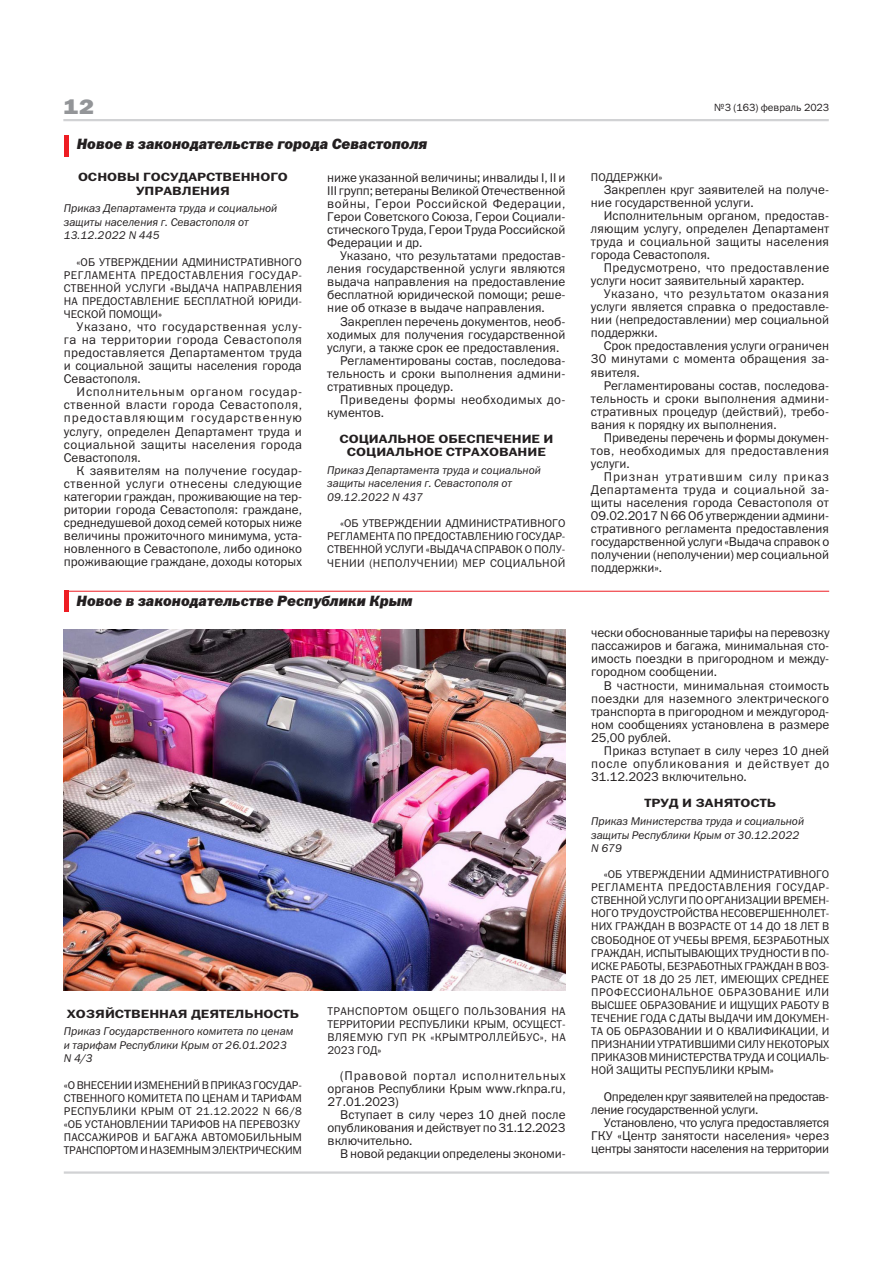
<style>
.page{position:relative;width:893px;height:1263px;background:#fff}
.page>*{position:absolute;margin:0;border:0;box-sizing:border-box;transform-origin:0 0}
.t1{font:21px "Franklin Gothic Heavy C";color:#939598;scale:1.2 1}
.Заголовок_HeliosComp{font:italic 15px "Franklin Gothic Heavy C";color:#231f20}
.Тело_статьи{font:12.75px/13px "Franklin Gothic Book C";color:#231f20;text-align:justify}
.Тело_статьи-2{font:12.75px/13px "Franklin Gothic Book C";letter-spacing:-.03em;color:#231f20}
.Тело_статьи-3{font:12.75px/13px "Franklin Gothic Book C";letter-spacing:.03em;color:#231f20}
.Тело_статьи-4{font:12px/13px "Franklin Gothic Demi C";color:#231f20;text-align:center;scale:1.2 1}
.Тело_статьи-5{font:11.25px/13px "Franklin Gothic Book C";color:#231f20;text-align:justify}
.Подпись_документа{font:italic 11.25px/13.5px "Franklin Gothic Book C";color:#231f20}
.t2{font:10.5px "Franklin Gothic Book C";color:#231f20}
</style>
<div class="page">
<hr style="left:63px;top:119px;width:766px;height:2px;background:#d1d2d4">
<hr style="left:64px;top:1171px;width:765px;height:3px;background:#d1d2d4">
<div style="left:64px;top:136px;width:5px;height:21px;background:#ee1d23"></div>
<svg style="left:73px;top:121px;width:358px;height:1px"></svg>
<div style="left:64px;top:591px;width:5px;height:21px;background:#ee1d23"></div>
<svg style="left:73px;top:590px;width:343px;height:1px"></svg>
<hr style="left:64px;top:591px;width:765px;height:1px;background:#ee1d23">
<img style="left:64px;top:629px;width:501px;height:361px">
<h1 class="t1" style="left:63px;top:95px;width:27px">12</h1>
<p class="t2" style="left:714px;top:101px;width:117px">№3 (163) февраль 2023</p>
<p class="Заголовок_HeliosComp" style="left:77px;top:136px;width:352px">Новое в законодательстве города Севастополя</p>
<p class="Тело_статьи-4" style="left:78px;top:171px;width:176px">ОСНОВЫ ГОСУДАРСТВЕННОГО<br>УПРАВЛЕНИЯ</p>
<p class="Подпись_документа" style="left:64px;top:202px;width:215px">Приказ Департамента труда и социальной защиты населения г. Севастополя от<br>13.12.2022 N 445</p>
<p class="Тело_статьи-5" style="left:64px;top:255px;width:240px;text-indent:13px">«ОБ УТВЕРЖДЕНИИ АДМИНИСТРАТИВНОГО РЕГЛАМЕНТА ПРЕДОСТАВЛЕНИЯ ГОСУДАР-СТВЕННОЙ УСЛУГИ «ВЫДАЧА НАПРАВЛЕНИЯ НА ПРЕДОСТАВЛЕНИЕ БЕСПЛАТНОЙ ЮРИДИ-ЧЕСКОЙ ПОМОЩИ»</p>
<p class="Тело_статьи" style="left:64px;top:320px;width:240px;text-indent:13px">Указано, что государственная услу&shy;га на территории города Севастополя предоставляется Департаментом труда и социальной защиты населения города Севастополя.</p>
<p class="Тело_статьи" style="left:64px;top:385px;width:240px;text-indent:13px">Исполнительным органом государ&shy;ственной власти города Севастополя, предоставляющим государственную услугу, определен Департамент труда и социальной защиты населения города Севастополя.</p>
<p class="Тело_статьи" style="left:64px;top:464px;width:240px;text-indent:13px">К заявителям на получение государ&shy;ственной услуги отнесены следующие категории граждан, проживающие на тер&shy;ритории города Севастополя: граждане, среднедушевой доход семей которых ниже величины прожиточного минимума, уста&shy;новленного в Севастополе, либо одиноко проживающие граждане, доходы которых</p>
<p class="Тело_статьи-5" style="left:591px;top:170px;width:73px">ПОДДЕРЖКИ»</p>
<p class="Тело_статьи" style="left:591px;top:183px;width:240px;text-indent:13px">Закреплен круг заявителей на получе&shy;ние государственной услуги.</p>
<p class="Тело_статьи" style="left:591px;top:209px;width:240px;text-indent:13px">Исполнительным органом, предостав&shy;ляющим услугу, определен Департамент труда и социальной защиты населения города Севастополя.</p>
<p class="Тело_статьи" style="left:591px;top:261px;width:240px;text-indent:13px">Предусмотрено, что предоставление услуги носит заявительный характер.</p>
<p class="Тело_статьи" style="left:591px;top:287px;width:240px;text-indent:13px">Указано, что результатом оказания услуги является справка о предоставле&shy;нии (непредоставлении) мер социальной поддержки.</p>
<p class="Тело_статьи" style="left:591px;top:339px;width:240px;text-indent:13px">Срок предоставления услуги ограничен 30 минутами с момента обращения за&shy;явителя.</p>
<p class="Тело_статьи" style="left:591px;top:378px;width:240px;text-indent:13px">Регламентированы состав, последова&shy;тельность и сроки выполнения админи&shy;стративных процедур (действий), требо&shy;вания к порядку их выполнения.</p>
<p class="Тело_статьи" style="left:591px;top:431px;width:240px;text-indent:13px">Приведены перечень и формы докумен&shy;тов, необходимых для предоставления услуги.</p>
<p class="Тело_статьи" style="left:591px;top:470px;width:240px;text-indent:13px">Признан утратившим силу приказ Департамента труда и социальной за&shy;щиты населения города Севастополя от 09.02.2017 N 66 Об утверждении админи&shy;стративного регламента предоставления государственной услуги «Выдача справок о получении (неполучении) мер социальной поддержки».</p>
<p class="Тело_статьи" style="left:327px;top:171px;width:240px">ниже указанной величины; инвалиды I, II и III групп; ветераны Великой Отечественной войны, Герои Российской Федерации, Герои Советского Союза, Герои Социали&shy;стического Труда, Герои Труда Российской Федерации и др.</p>
<p class="Тело_статьи" style="left:327px;top:249px;width:240px;text-indent:13px">Указано, что результатами предостав&shy;ления государственной услуги являются выдача направления на предоставление бесплатной юридической помощи; реше&shy;ние об отказе в выдаче направления.</p>
<p class="Тело_статьи" style="left:327px;top:314px;width:240px;text-indent:13px">Закреплен перечень документов, необ&shy;ходимых для получения государственной услуги, а также срок ее предоставления.</p>
<p class="Тело_статьи" style="left:327px;top:354px;width:240px;text-indent:13px">Регламентированы состав, последова&shy;тельность и сроки выполнения админи&shy;стративных процедур.</p>
<p class="Тело_статьи-3" style="left:327px;top:393px;width:240px;text-indent:13px">Приведены формы необходимых до&shy;кументов.</p>
<p class="Тело_статьи-4" style="left:339px;top:432px;width:180px">СОЦИАЛЬНОЕ ОБЕСПЕЧЕНИЕ И<br>СОЦИАЛЬНОЕ СТРАХОВАНИЕ</p>
<p class="Подпись_документа" style="left:327px;top:463px;width:215px">Приказ Департамента труда и социальной защиты населения г. Севастополя от<br>09.12.2022 N 437</p>
<p class="Тело_статьи-5" style="left:327px;top:517px;width:240px;text-indent:13px">«ОБ УТВЕРЖДЕНИИ АДМИНИСТРАТИВНОГО РЕГЛАМЕНТА ПО ПРЕДОСТАВЛЕНИЮ ГОСУДАР-СТВЕННОЙ УСЛУГИ «ВЫДАЧА СПРАВОК О ПОЛУ-ЧЕНИИ (НЕПОЛУЧЕНИИ) МЕР СОЦИАЛЬНОЙ</p>
<p class="Заголовок_HeliosComp" style="left:77px;top:593px;width:338px">Новое в законодательстве Республики Крым</p>
<p class="Тело_статьи-4" style="left:67px;top:1006px;width:195px">ХОЗЯЙСТВЕННАЯ ДЕЯТЕЛЬНОСТЬ</p>
<p class="Подпись_документа" style="left:64px;top:1024px;width:231px">Приказ Государственного комитета по ценам и тарифам Республики Крым от 26.01.2023<br>N 4/3</p>
<p class="Тело_статьи-5" style="left:64px;top:1078px;width:240px">«О ВНЕСЕНИИ ИЗМЕНЕНИЙ В ПРИКАЗ ГОСУДАР-СТВЕННОГО КОМИТЕТА ПО ЦЕНАМ И ТАРИФАМ РЕСПУБЛИКИ КРЫМ ОТ 21.12.2022 N 66/8 «ОБ УСТАНОВЛЕНИИ ТАРИФОВ НА ПЕРЕВОЗКУ</p>
<p class="Тело_статьи-5" style="left:64px;top:1130px;width:240px">ПАССАЖИРОВ И БАГАЖА АВТОМОБИЛЬНЫМ<br>ТРАНСПОРТОМ И НАЗЕМНЫМ ЭЛЕКТРИЧЕСКИМ</p>
<p class="Тело_статьи-5" style="left:328px;top:1004px;width:240px">ТРАНСПОРТОМ ОБЩЕГО ПОЛЬЗОВАНИЯ НА ТЕРРИТОРИИ РЕСПУБЛИКИ КРЫМ, ОСУЩЕСТ-ВЛЯЕМУЮ ГУП РК «КРЫМТРОЛЛЕЙБУС», НА 2023 ГОД»</p>
<p class="Тело_статьи" style="left:328px;top:1069px;width:240px;text-indent:13px">(Правовой портал исполнительных органов Республики Крым www.rknpa.ru, 27.01.2023)</p>
<p class="Тело_статьи" style="left:328px;top:1108px;width:240px;text-indent:13px">Вступает в силу через 10 дней после опубликования и действует по 31.12.2023 включительно.</p>
<p class="Тело_статьи" style="left:340px;top:1147px;width:227px">В новой редакции определены экономи-</p>
<p class="Тело_статьи" style="left:591px;top:626px;width:240px">чески обоснованные тарифы на перевозку пассажиров и багажа, минимальная сто&shy;имость поездки в пригородном и между&shy;городном сообщении.</p>
<p class="Тело_статьи" style="left:591px;top:678px;width:240px;text-indent:13px">В частности, минимальная стоимость поездки для наземного электрического транспорта в пригородном и междугород&shy;ном сообщениях установлена в размере 25,00 рублей.</p>
<p class="Тело_статьи" style="left:591px;top:744px;width:240px;text-indent:13px">Приказ вступает в силу через 10 дней после опубликования и действует до 31.12.2023 включительно.</p>
<p class="Тело_статьи-4" style="left:644px;top:796px;width:111px">ТРУД И ЗАНЯТОСТЬ</p>
<p class="Подпись_документа" style="left:591px;top:814px;width:214px">Приказ Министерства труда и социальной защиты Республики Крым от 30.12.2022</p>
<p class="Подпись_документа" style="left:591px;top:841px;width:32px">N 679</p>
<p class="Тело_статьи-5" style="left:591px;top:868px;width:240px;text-indent:13px">«ОБ УТВЕРЖДЕНИИ АДМИНИСТРАТИВНОГО РЕГЛАМЕНТА ПРЕДОСТАВЛЕНИЯ ГОСУДАР-СТВЕННОЙ УСЛУГИ ПО ОРГАНИЗАЦИИ ВРЕМЕН-НОГО ТРУДОУСТРОЙСТВА НЕСОВЕРШЕННОЛЕТ-НИХ ГРАЖДАН В ВОЗРАСТЕ ОТ 14 ДО 18 ЛЕТ В СВОБОДНОЕ ОТ УЧЕБЫ ВРЕМЯ, БЕЗРАБОТНЫХ ГРАЖДАН, ИСПЫТЫВАЮЩИХ ТРУДНОСТИ В ПО-ИСКЕ РАБОТЫ, БЕЗРАБОТНЫХ ГРАЖДАН В ВОЗ-РАСТЕ ОТ 18 ДО 25 ЛЕТ, ИМЕЮЩИХ СРЕДНЕЕ ПРОФЕССИОНАЛЬНОЕ ОБРАЗОВАНИЕ ИЛИ ВЫСШЕЕ ОБРАЗОВАНИЕ И ИЩУЩИХ РАБОТУ В ТЕЧЕНИЕ ГОДА С ДАТЫ ВЫДАЧИ ИМ ДОКУМЕН-ТА ОБ ОБРАЗОВАНИИ И О КВАЛИФИКАЦИИ, И ПРИЗНАНИИ УТРАТИВШИМИ СИЛУ НЕКОТОРЫХ ПРИКАЗОВ МИНИСТЕРСТВА ТРУДА И СОЦИАЛЬ-НОЙ ЗАЩИТЫ РЕСПУБЛИКИ КРЫМ»</p>
<p class="Тело_статьи-2" style="left:591px;top:1089px;width:240px;text-indent:13px">Определен круг заявителей на предостав&shy;ление государственной услуги.</p>
<p class="Тело_статьи" style="left:591px;top:1116px;width:240px;text-indent:13px">Установлено, что услуга предоставляется ГКУ «Центр занятости населения» через центры занятости населения на территории</p>
</div>
